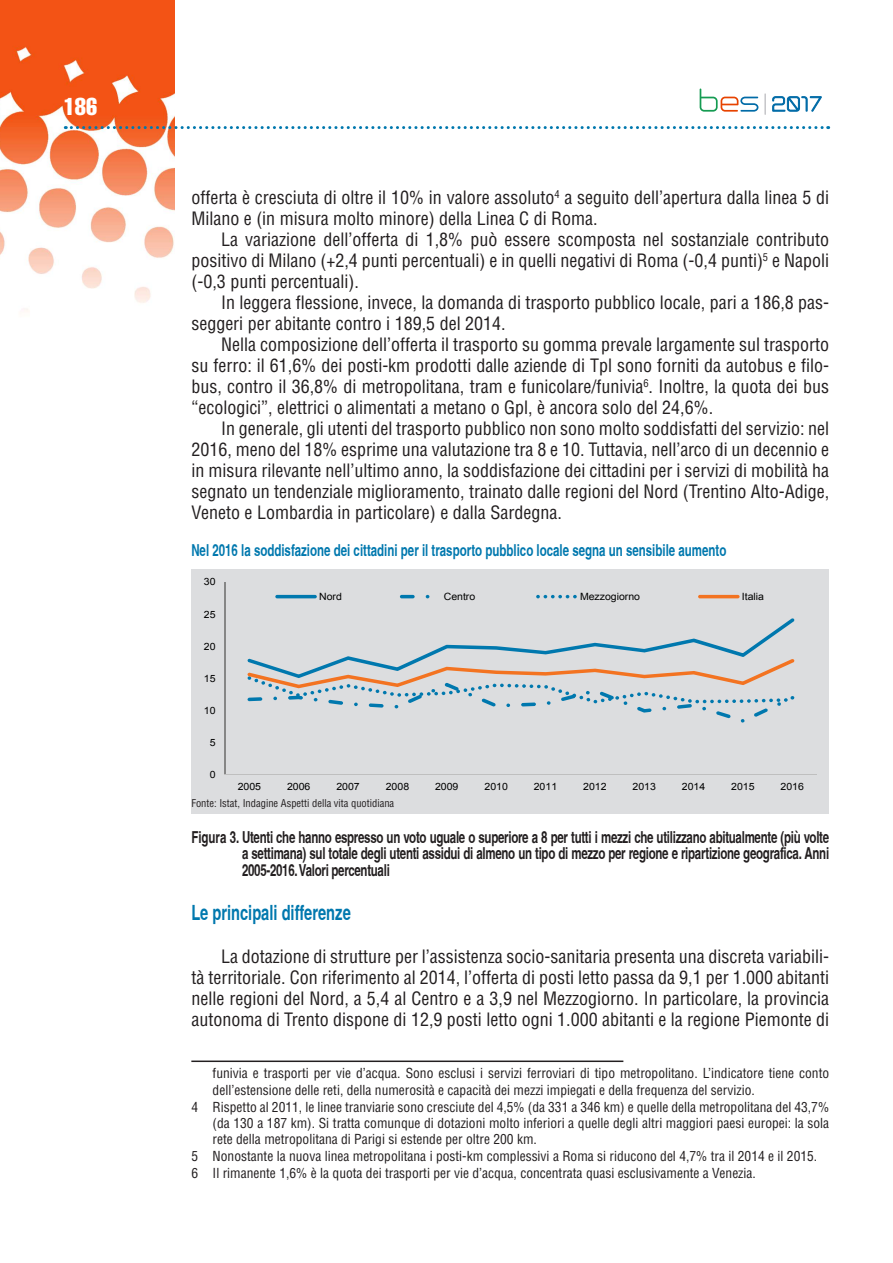
<style>
.page{position:relative;width:893px;height:1263px;background:#fff}
.page>*{position:absolute;margin:0;border:0;box-sizing:border-box;transform-origin:0 0}
.t1{font:24px "Helvetica LT Std Comp";color:#fff}
.t2{font:700 condensed 21px "Helvetica";color:#0078ae;scale:.85 1}
.t3{font:condensed 18px/21px "Helvetica LT Std";color:#231f20;text-align:justify}
.t4{font:700 condensed 16.5px/16.5px "Helvetica";letter-spacing:-.02em;color:#231f20;text-align:justify;scale:.85 1}
.t5{font:700 condensed 16.5px "Helvetica";color:#0078ae;scale:.85 1}
.t6{font:condensed 13.5px "Helvetica LT Std";color:#231f20}
.t7{font:condensed 10.5px "Helvetica LT Std";color:#231f20}
.t8{font:10.05px "Arial";color:#000;scale:1.05 1}
</style>
<div class="page">
<img style="left:0;top:0;width:174px;height:312px">
<svg style="left:65px;top:126px;width:764px;height:3px"></svg>
<svg style="left:765px;top:94px;width:1px;height:20px"></svg>
<svg style="left:700px;top:89px;width:58px;height:23px"></svg>
<svg style="left:772px;top:96px;width:50px;height:16px"></svg>
<hr style="left:191px;top:1060px;width:432px;height:2px;background:#231f20">
<div style="left:191px;top:569px;width:638px;height:245px;background:#dcdddf"></div>
<hr style="left:224px;top:582px;width:1px;height:193px;background:#868686">
<hr style="left:225px;top:774px;width:592px;height:1px;background:#bfbfbf">
<svg style="left:247px;top:618px;width:548px;height:105px"></svg>
<hr style="left:275px;top:595px;width:42px;height:3px;background:#0078ae;border-radius:2px">
<hr style="left:400px;top:595px;width:15px;height:3px;background:#0078ae;border-radius:2px">
<svg style="left:536px;top:595px;width:41px;height:3px"></svg>
<hr style="left:698px;top:595px;width:42px;height:3px;background:#f37321;border-radius:2px">
<h1 class="t1" style="left:64px;top:91px;width:35px">186</h1>
<p class="t3" style="left:191px;top:187px;width:639px">offerta è cresciuta di oltre il 10% in valore assoluto<sup>4</sup> a seguito dell’apertura dalla linea 5 di<br>Milano e (in misura molto minore) della Linea C di Roma.</p>
<p class="t3" style="left:191px;top:229px;width:639px;text-indent:30px">La variazione dell’offerta di 1,8% può essere scomposta nel sostanziale contributo positivo di Milano (+2,4 punti percentuali) e in quelli negativi di Roma (-0,4 punti)<sup>5</sup> e Napoli (-0,3 punti percentuali).</p>
<p class="t3" style="left:191px;top:292px;width:639px;text-indent:30px">In leggera flessione, invece, la domanda di trasporto pubblico locale, pari a 186,8 pas&shy;seggeri per abitante contro i 189,5 del 2014.</p>
<p class="t3" style="left:191px;top:334px;width:639px;text-indent:30px">Nella composizione dell’offerta il trasporto su gomma prevale largamente sul trasporto su ferro: il 61,6% dei posti-km prodotti dalle aziende di Tpl sono forniti da autobus e filo&shy;bus, contro il 36,8% di metropolitana, tram e funicolare/funivia<sup>6</sup>. Inoltre, la quota dei bus “ecologici”, elettrici o alimentati a metano o Gpl, è ancora solo del 24,6%.</p>
<p class="t3" style="left:191px;top:418px;width:639px;text-indent:30px">In generale, gli utenti del trasporto pubblico non sono molto soddisfatti del servizio: nel 2016, meno del 18% esprime una valutazione tra 8 e 10. Tuttavia, nell’arco di un decennio e in misura rilevante nell’ultimo anno, la soddisfazione dei cittadini per i servizi di mobilità ha segnato un tendenziale miglioramento, trainato dalle regioni del Nord (Trentino Alto-Adige, Veneto e Lombardia in particolare) e dalla Sardegna.</p>
<p class="t5" style="left:191px;top:540px;width:631px">Nel 2016 la soddisfazione dei cittadini per il trasporto pubblico locale segna un sensibile aumento</p>
<p class="t8" style="left:204px;top:575px;width:13px">30</p>
<p class="t8" style="left:204px;top:607px;width:13px">25</p>
<p class="t8" style="left:204px;top:639px;width:13px">20</p>
<p class="t8" style="left:204px;top:671px;width:13px">15</p>
<p class="t8" style="left:204px;top:704px;width:13px">10</p>
<p class="t8" style="left:210px;top:736px;width:7px">5</p>
<p class="t8" style="left:210px;top:768px;width:7px">0</p>
<p class="t8" style="left:319px;top:590px;width:23px">Nord</p>
<p class="t8" style="left:444px;top:590px;width:32px">Centro</p>
<p class="t8" style="left:580px;top:590px;width:59px">Mezzogiorno</p>
<p class="t8" style="left:742px;top:590px;width:23px">Italia</p>
<p class="t8" style="left:238px;top:780px;width:24px">2005</p>
<p class="t8" style="left:287px;top:780px;width:24px">2006</p>
<p class="t8" style="left:336px;top:780px;width:24px">2007</p>
<p class="t8" style="left:386px;top:780px;width:24px">2008</p>
<p class="t8" style="left:435px;top:780px;width:24px">2009</p>
<p class="t8" style="left:484px;top:780px;width:24px">2010</p>
<p class="t8" style="left:534px;top:780px;width:24px">2011</p>
<p class="t8" style="left:583px;top:780px;width:24px">2012</p>
<p class="t8" style="left:632px;top:780px;width:24px">2013</p>
<p class="t8" style="left:682px;top:780px;width:24px">2014</p>
<p class="t8" style="left:731px;top:780px;width:24px">2015</p>
<p class="t8" style="left:781px;top:780px;width:24px">2016</p>
<p class="t7" style="left:191px;top:796px;width:204px">Fonte: Istat, Indagine Aspetti della vita quotidiana</p>
<p class="t4" style="left:242px;top:828px;width:692px;text-indent:-51px">Figura 3. Utenti che hanno espresso un voto uguale o superiore a 8 per tutti i mezzi che utilizzano abitualmente (più volte a settimana) sul totale degli utenti assidui di almeno un tipo di mezzo per regione e ripartizione geografica. Anni 2005-2016. Valori percentuali</p>
<p class="t2" style="left:191px;top:900px;width:189px">Le principali differenze</p>
<p class="t3" style="left:191px;top:945px;width:639px;text-indent:30px">La dotazione di strutture per l’assistenza socio-sanitaria presenta una discreta variabili&shy;tà territoriale. Con riferimento al 2014, l’offerta di posti letto passa da 9,1 per 1.000 abitanti nelle regioni del Nord, a 5,4 al Centro e a 3,9 nel Mezzogiorno. In particolare, la provincia autonoma di Trento dispone di 12,9 posti letto ogni 1.000 abitanti e la regione Piemonte di</p>
<p class="t6" style="left:213px;top:1065px;width:618px">funivia e trasporti per vie d’acqua. Sono esclusi i servizi ferroviari di tipo metropolitano. L’indicatore tiene conto</p>
<p class="t6" style="left:213px;top:1081px;width:544px">dell’estensione delle reti, della numerosità e capacità dei mezzi impiegati e della frequenza del servizio.</p>
<p class="t6" style="left:191px;top:1098px;width:639px">4 Rispetto al 2011, le linee tranviarie sono cresciute del 4,5% (da 331 a 346 km) e quelle della metropolitana del 43,7%</p>
<p class="t6" style="left:213px;top:1114px;width:618px">(da 130 a 187 km). Si tratta comunque di dotazioni molto inferiori a quelle degli altri maggiori paesi europei: la sola</p>
<p class="t6" style="left:213px;top:1130px;width:326px">rete della metropolitana di Parigi si estende per oltre 200 km.</p>
<p class="t6" style="left:191px;top:1147px;width:627px">5 Nonostante la nuova linea metropolitana i posti-km complessivi a Roma si riducono del 4,7% tra il 2014 e il 2015.</p>
<p class="t6" style="left:191px;top:1164px;width:566px">6 Il rimanente 1,6% è la quota dei trasporti per vie d’acqua, concentrata quasi esclusivamente a Venezia.</p>
</div>
